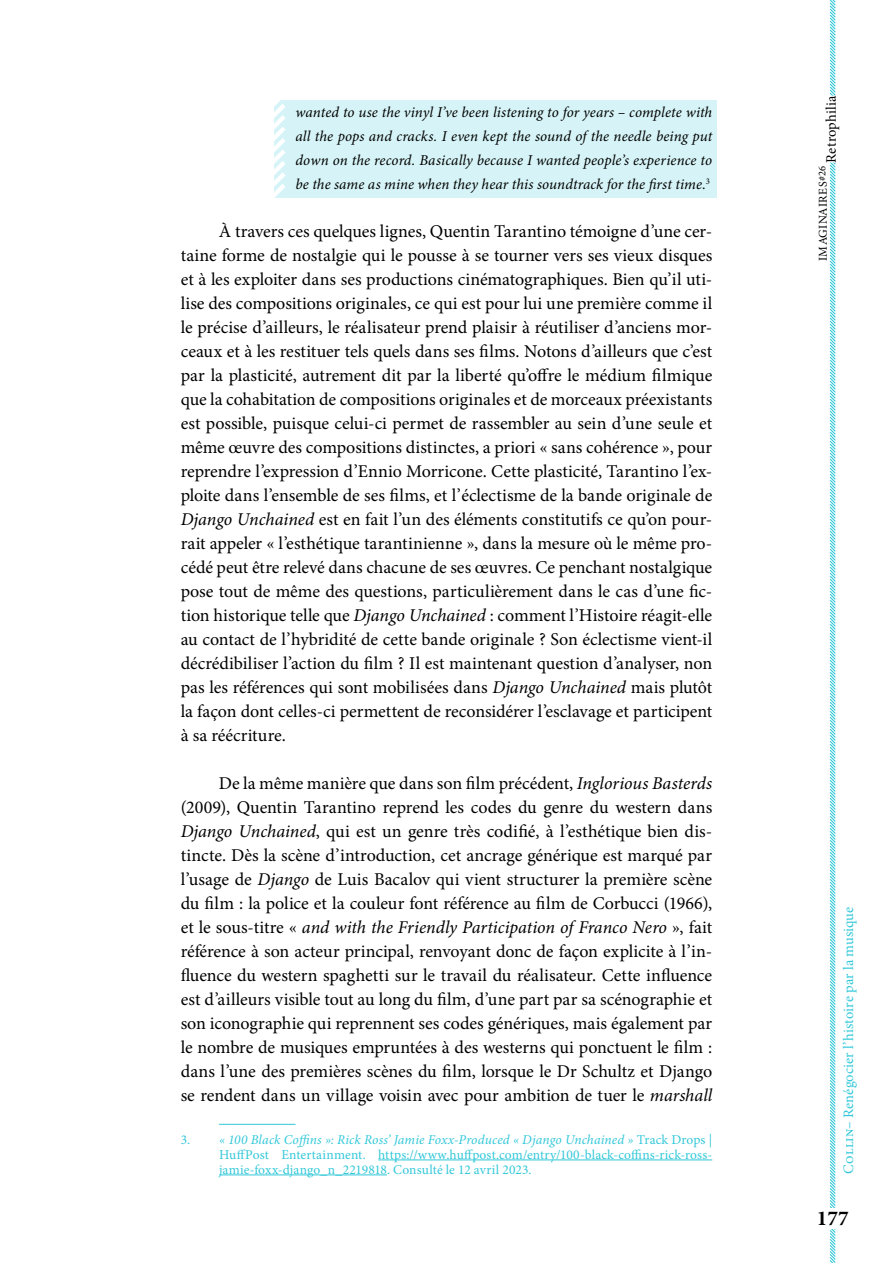
<style>
.page{position:relative;width:893px;height:1263px;background:#fff}
.page>*{position:absolute;margin:0;border:0;box-sizing:border-box;transform-origin:0 0}
.t1{font:700 21.15px "Minion Pro";color:#000}
.t2{font:18px/24px "Minion Pro";letter-spacing:-.005em;color:#000;text-align:justify}
.t3{font:italic 15px/24px "Minion Pro";letter-spacing:.005em;color:#000;text-align:justify}
.t4{font:14.55px "Minion Pro";color:#32c8d9}
.t5{font:14.55px "Minion Pro";letter-spacing:.005em;color:#000}
.t6{font:13.5px/15px "Minion Pro";letter-spacing:.005em;color:#32c8d9;text-align:justify}
.t7{font:12px "Minion Pro";letter-spacing:.025em;color:#000}
.s1{font-style:normal}
.s2{font-style:italic}
.s3{font-size:10.5px}
</style>
<div class="page">
<svg style="left:829px;top:0;width:7px;height:1263px"></svg>
<div style="left:824px;top:96px;width:27px;height:67px;background:#fff"></div>
<div style="left:823px;top:1208px;width:19px;height:21px;background:#fff"></div>
<div style="left:274px;top:100px;width:442px;height:98px;background:#d6f4f7"></div>
<svg style="left:274px;top:100px;width:12px;height:98px"></svg>
<hr style="left:219px;top:1124px;width:77px;height:1px;background:#32c8d9">
<hr style="left:378px;top:1159px;width:334px;height:1px;background:#32c8d9">
<hr style="left:219px;top:1174px;width:168px;height:1px;background:#32c8d9">
<p class="t3" style="left:296px;top:101px;width:418px">wanted to use the vinyl I’ve been listening to for years – complete with all the pops and cracks. I even kept the sound of the needle being put down on the record. Basically because I wanted people’s experience to be the same as mine when they hear this soundtrack for the first time<span class="s1">.</span><sup>3</sup></p>
<p class="t2" style="left:181px;top:220px;width:533px;text-indent:38px">À travers ces quelques lignes, Quentin Tarantino témoigne d’une cer&shy;taine forme de nostalgie qui le pousse à se tourner vers ses vieux disques et à les exploiter dans ses productions cinématographiques. Bien qu’il uti&shy;lise des compositions originales, ce qui est pour lui une première comme il le précise d’ailleurs, le réalisateur prend plaisir à réutiliser d’anciens mor&shy;ceaux et à les restituer tels quels dans ses films. Notons d’ailleurs que c’est par la plasticité, autrement dit par la liberté qu’offre le médium filmique que la cohabitation de compositions originales et de morceaux préexistants est possible, puisque celui-ci permet de rassembler au sein d’une seule et même œuvre des compositions distinctes, a priori « sans cohérence », pour reprendre l’expression d’Ennio Morricone. Cette plasticité, Tarantino l’ex&shy;ploite dans l’ensemble de ses films, et l’éclectisme de la bande originale de <span class="s2">Django Unchained</span> est en fait l’un des éléments constitutifs ce qu’on pour&shy;rait appeler « l’esthétique tarantinienne », dans la mesure où le même pro&shy;cédé peut être relevé dans chacune de ses œuvres. Ce penchant nostalgique pose tout de même des questions, particulièrement dans le cas d’une fic&shy;tion historique telle que <span class="s2">Django Unchained</span> : comment l’Histoire réagit-elle au contact de l’hybridité de cette bande originale ? Son éclectisme vient-il décrédibiliser l’action du film ? Il est maintenant question d’analyser, non pas les références qui sont mobilisées dans <span class="s2">Django Unchained</span> mais plutôt la façon dont celles-ci permettent de reconsidérer l’esclavage et participent à sa réécriture.</p>
<p class="t2" style="left:181px;top:772px;width:533px;text-indent:38px">De la même manière que dans son film précédent, <span class="s2">Inglorious Basterds </span>(2009), Quentin Tarantino reprend les codes du genre du western dans <span class="s2">Django Unchained</span>, qui est un genre très codifié, à l’esthétique bien dis&shy;tincte. Dès la scène d’introduction, cet ancrage générique est marqué par l’usage de <span class="s2">Django</span> de Luis Bacalov qui vient structurer la première scène du film : la police et la couleur font référence au film de Corbucci (1966), et le sous-titre « <span class="s2">and with the Friendly Participation of Franco Nero</span> », fait référence à son acteur principal, renvoyant donc de façon explicite à l’in&shy;fluence du western spaghetti sur le travail du réalisateur. Cette influence est d’ailleurs visible tout au long du film, d’une part par sa scénographie et son iconographie qui reprennent ses codes génériques, mais également par le nombre de musiques empruntées à des westerns qui ponctuent le film : dans l’une des premières scènes du film, lorsque le Dr Schultz et Django se rendent dans un village voisin avec pour ambition de tuer le <span class="s2">marshall</span></p>
<p class="t6" style="left:219px;top:1132px;width:495px;text-indent:-38px">3. <span class="s2">« 100 Black Coffins »: Rick Ross’ Jamie Foxx-Produced « Django Unchained »</span> Track Drops | HuffPost Entertainment. https://www.huffpost.com/entry/100-black-coffins-rick-ross&shy;jamie-foxx-django_n_2219818. Consulté le 12 avril 2023.</p>
<p class="t5" style="left:821px;top:163px;width:68px;rotate:-90deg">Retrophilia</p>
<p class="t7" style="left:815px;top:261px;width:97px;rotate:-90deg">IMAGINAIRES<span class="s3">#26</span></p>
<p class="t4" style="left:839px;top:1173px;width:268px;rotate:-90deg">Collin– Renégocier l’histoire par la musique</p>
<p class="t1" style="left:817px;top:1203px;width:33px">177</p>
</div>
